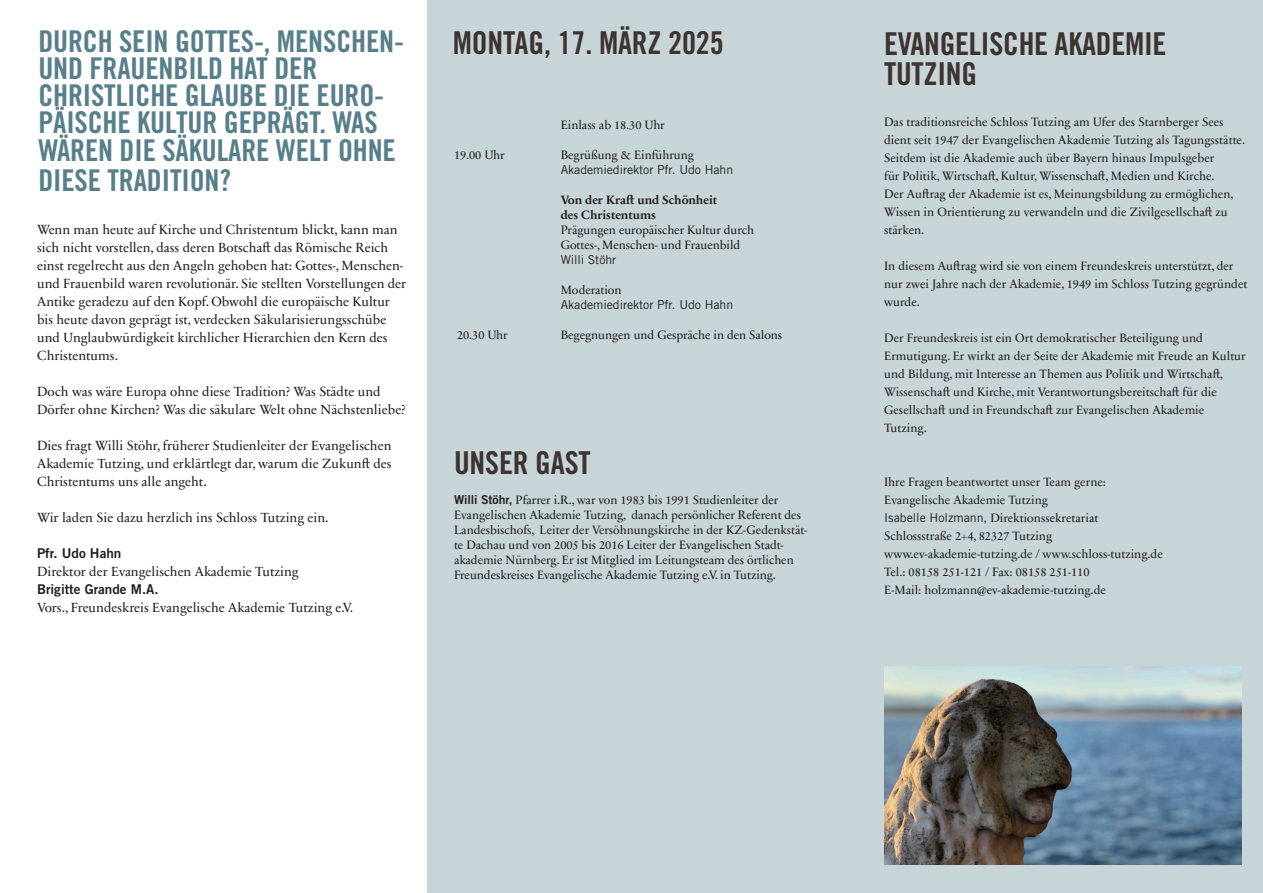
<style>
.page{position:relative;width:1263px;height:893px;background:#fff}
.page>*{position:absolute;margin:0;border:0;box-sizing:border-box;transform-origin:0 0}
.Überschrift{font:31.5px/30px "Trade Gothic LT Std Bd Cn 20";letter-spacing:-.01em;color:#3d3331}
.Überschrift-2{font:30px/27px "Trade Gothic LT Std Bd Cn 20";letter-spacing:-.005em;color:#577f8b}
.Body{font:13.5px/18px "Sabon Next LT Pro";color:#231f20}
.Body-2{font:12.3px/18px "Sabon Next LT Pro";color:#231f20}
.Überschrift-3{font:12.3px/15px "Sabon Next LT Pro";letter-spacing:-.005em;color:#231f20}
.Überschrift-4{font:12.3px/15px "Trade Gothic LT Std";letter-spacing:-.005em;color:#231f20}
.s1{font-family:"Trade Gothic LT Std Bd 2"}
.s2{font-weight:700}
.s3{font-family:"Sabon Next LT Pro"}
.s4{font-family:"Trade Gothic LT Std"}
</style>
<div class="page">
<div style="left:428px;top:0;width:835px;height:893px;background:#c7d4d8"></div>
<img style="left:884px;top:666px;width:357px;height:198px">
<p class="Überschrift-2" style="left:38px;top:28px;width:367px">DURCH SEIN GOTTES-, MENSCHEN-<br>UND FRAUENBILD HAT DER<br>CHRISTLICHE GLAUBE DIE EURO-<br>PÄISCHE KULTUR GEPRÄGT. WAS<br>WÄREN DIE SÄKULARE WELT OHNE</p>
<p class="Überschrift-2" style="left:38px;top:166px;width:194px">DIESE TRADITION?</p>
<p class="Body" style="left:37px;top:220px;width:371px">Wenn man heute auf Kirche und Christentum blickt, kann man sich nicht vorstellen, dass deren Botschaft das Römische Reich einst regelrecht aus den Angeln gehoben hat: Gottes-, Menschen&shy;und Frauenbild waren revolutionär. Sie stellten Vorstellungen der Antike geradezu auf den Kopf. Obwohl die europäische Kultur bis heute davon geprägt ist, verdecken Säkularisierungsschübe und Unglaubwürdigkeit kirchlicher Hierarchien den Kern des Christentums.</p>
<p class="Body" style="left:37px;top:382px;width:370px">Doch was wäre Europa ohne diese Tradition? Was Städte und<br>Dörfer ohne Kirchen? Was die säkulare Welt ohne Nächstenliebe?</p>
<p class="Body" style="left:37px;top:436px;width:356px;text-align:justify">Dies fragt Willi Stöhr, früherer Studienleiter der Evangelischen Akademie Tutzing, und erklärtlegt dar, warum die Zukunft des Christentums uns alle angeht.</p>
<p class="Body" style="left:37px;top:508px;width:293px">Wir laden Sie dazu herzlich ins Schloss Tutzing ein.</p>
<p class="Body" style="left:37px;top:544px;width:263px"><span class="s1">Pfr. Udo Hahn<br></span>Direktor der Evangelischen Akademie Tutzing</p>
<p class="Body" style="left:37px;top:580px;width:318px"><span class="s1">Brigitte Grande M.A.<br></span>Vors., Freundeskreis Evangelische Akademie Tutzing e.V.</p>
<p class="Überschrift" style="left:453px;top:28px;width:272px">MONTAG, 17. MÄRZ 2025</p>
<p class="Überschrift-3" style="left:561px;top:117px;width:106px">Einlass ab 18.30 Uhr</p>
<p class="Überschrift-3" style="left:454px;top:147px;width:52px">19.00 Uhr</p>
<p class="Überschrift-3" style="left:561px;top:147px;width:135px">Begrüßung &amp; Einführung</p>
<p class="Überschrift-4" style="left:561px;top:162px;width:174px">Akademiedirektor Pfr. Udo Hahn</p>
<p class="Überschrift-3" style="left:561px;top:192px;width:195px"><span class="s2">Von der Kraft und Schönheit<br>des Christentums<br></span>Prägungen europäischer Kultur durch<br>Gottes-, Menschen- und Frauenbild</p>
<p class="Überschrift-4" style="left:561px;top:252px;width:57px">Willi Stöhr</p>
<p class="Überschrift-4" style="left:561px;top:282px;width:174px"><span class="s3">Moderation<br></span>Akademiedirektor Pfr. Udo Hahn</p>
<p class="Überschrift-3" style="left:457px;top:327px;width:52px">20.30 Uhr</p>
<p class="Überschrift-3" style="left:561px;top:327px;width:223px">Begegnungen und Gespräche in den Salons</p>
<p class="Überschrift" style="left:454px;top:448px;width:138px">UNSER GAST</p>
<p class="Überschrift-3" style="left:454px;top:492px;width:355px"><span class="s1">Willi Stöhr,</span> Pfarrer i.R., war von 1983 bis 1991 Studienleiter der Evangelischen Akademie Tutzing, danach persönlicher Referent des Landesbischofs, Leiter der Versöhnungskirche in der KZ-Gedenkstät&shy;te Dachau und von 2005 bis 2016 Leiter der Evangelischen Stadt&shy;akademie Nürnberg. Er ist Mitglied im Leitungsteam des örtlichen Freundeskreises Evangelische Akademie Tutzing e.V. in Tutzing.</p>
<p class="Überschrift" style="left:884px;top:28px;width:284px">EVANGELISCHE AKADEMIE<br>TUTZING</p>
<p class="Body-2" style="left:884px;top:112px;width:362px">Das traditionsreiche Schloss Tutzing am Ufer des Starnberger Sees dient seit 1947 der Evangelischen Akademie Tutzing als Tagungsstätte.<br>Seitdem ist die Akademie auch über Bayern hinaus Impulsgeber<br>für Politik, Wirtschaft, Kultur, Wissenschaft, Medien und Kirche.<br>Der Auftrag der Akademie ist es, Meinungsbildung zu ermöglichen, Wissen in Orientierung zu verwandeln und die Zivilgesellschaft zu stärken.</p>
<p class="Body-2" style="left:884px;top:256px;width:365px">In diesem Auftrag wird sie von einem Freundeskreis unterstützt, der nur zwei Jahre nach der Akademie, 1949 im Schloss Tutzing gegründet wurde.</p>
<p class="Body-2" style="left:884px;top:328px;width:363px">Der Freundeskreis ist ein Ort demokratischer Beteiligung und Ermutigung. Er wirkt an der Seite der Akademie mit Freude an Kultur und Bildung, mit Interesse an Themen aus Politik und Wirtschaft, Wissenschaft und Kirche, mit Verantwortungsbereitschaft für die Gesellschaft und in Freundschaft zur Evangelischen Akademie Tutzing.</p>
<p class="Body-2" style="left:884px;top:472px;width:223px">Ihre Fragen beantwortet unser Team gerne:</p>
<p class="Body-2" style="left:884px;top:490px;width:165px">Evangelische Akademie Tutzing</p>
<p class="Body-2" style="left:884px;top:508px;width:216px"><span class="s4">Isabelle Holzmann,</span> Direktionssekretariat</p>
<p class="Body-2" style="left:884px;top:526px;width:170px">Schlossstraße 2+4, 82327 Tutzing</p>
<p class="Body-2" style="left:884px;top:544px;width:280px">www.ev-akademie-tutzing.de / www.schloss-tutzing.de</p>
<p class="Body-2" style="left:884px;top:562px;width:207px">Tel.: 08158 251-121 / Fax: 08158 251-110</p>
<p class="Body-2" style="left:884px;top:580px;width:223px">E-Mail: holzmann@ev-akademie-tutzing.de</p>
</div>
